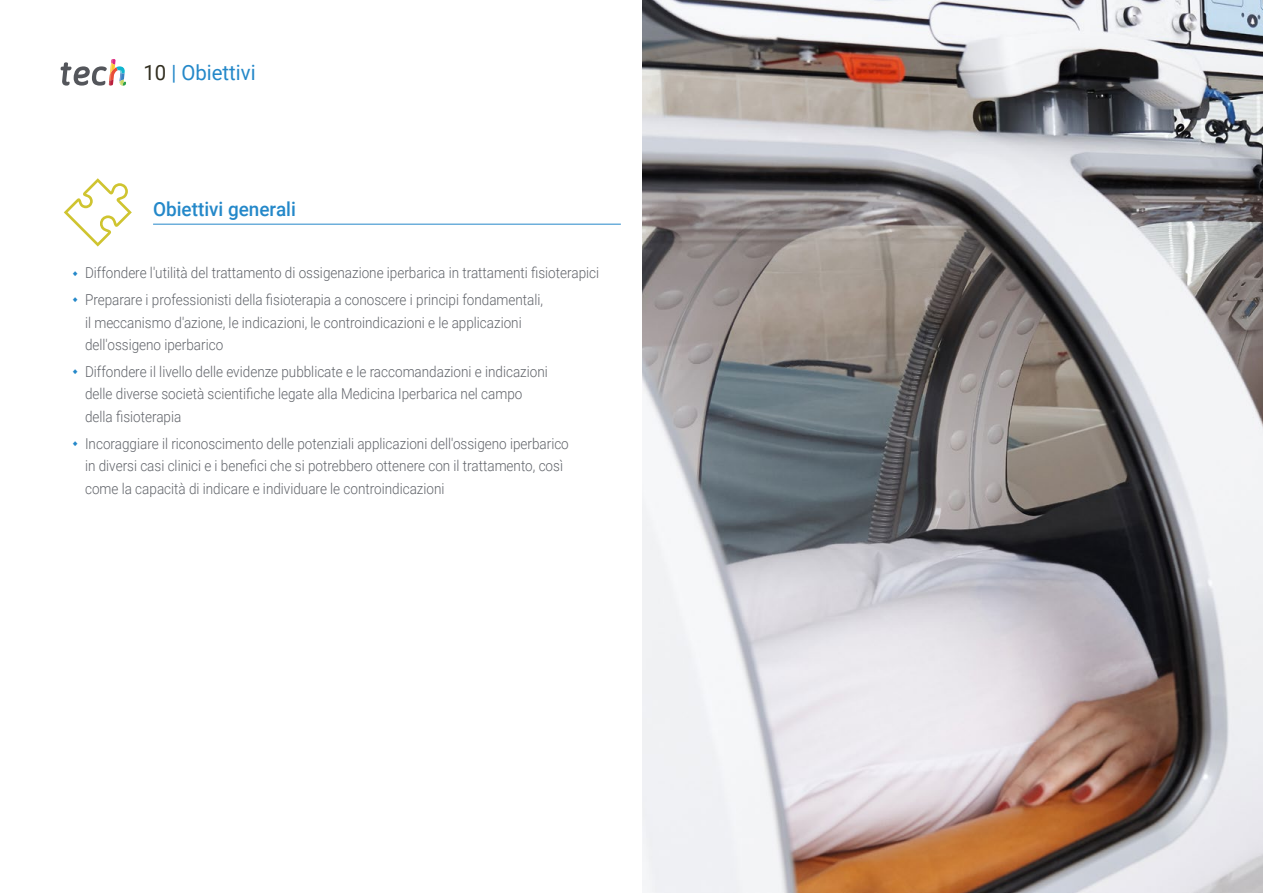
<style>
.page{position:relative;width:1263px;height:893px;background:#fff}
.page>*{position:absolute;margin:0;border:0;box-sizing:border-box;transform-origin:0 0}
.t1{font:21px "Roboto";color:#2488c9}
.t2{font:500 19.5px "Roboto";color:#2488c9}
.t3{font:300 15px/22.5px "Roboto";color:#61646a;scale:.9 1}
.s1{color:#312e20}
</style>
<div class="page">
<hr style="left:153px;top:224px;width:468px;height:1px;background:#2488c9">
<svg style="left:64px;top:178px;width:68px;height:69px"></svg>
<img style="left:642px;top:0;width:621px;height:893px">
<svg style="left:61px;top:59px;width:65px;height:27px"></svg>
<h1 class="t1" style="left:144px;top:57px;width:114px"><span class="s1">10</span> | Obiettivi</h1>
<h2 class="t2" style="left:153px;top:195px;width:144px">Obiettivi generali</h2>
<p class="t3" style="left:85px;top:259px;width:573px;line-height:26.7px">Diffondere l'utilità del trattamento di ossigenazione iperbarica in trattamenti fisioterapici<br>Preparare i professionisti della fisioterapia a conoscere i principi fondamentali,</p>
<p class="t3" style="left:85px;top:311px;width:487px">il meccanismo d'azione, le indicazioni, le controindicazioni e le applicazioni dell'ossigeno iperbarico</p>
<p class="t3" style="left:85px;top:360px;width:516px">Diffondere il livello delle evidenze pubblicate e le raccomandazioni e indicazioni delle diverse società scientifiche legate alla Medicina Iperbarica nel campo della fisioterapia</p>
<p class="t3" style="left:85px;top:432px;width:539px">Incoraggiare il riconoscimento delle potenziali applicazioni dell'ossigeno iperbarico in diversi casi clinici e i benefici che si potrebbero ottenere con il trattamento, così come la capacità di indicare e individuare le controindicazioni</p>
</div>
